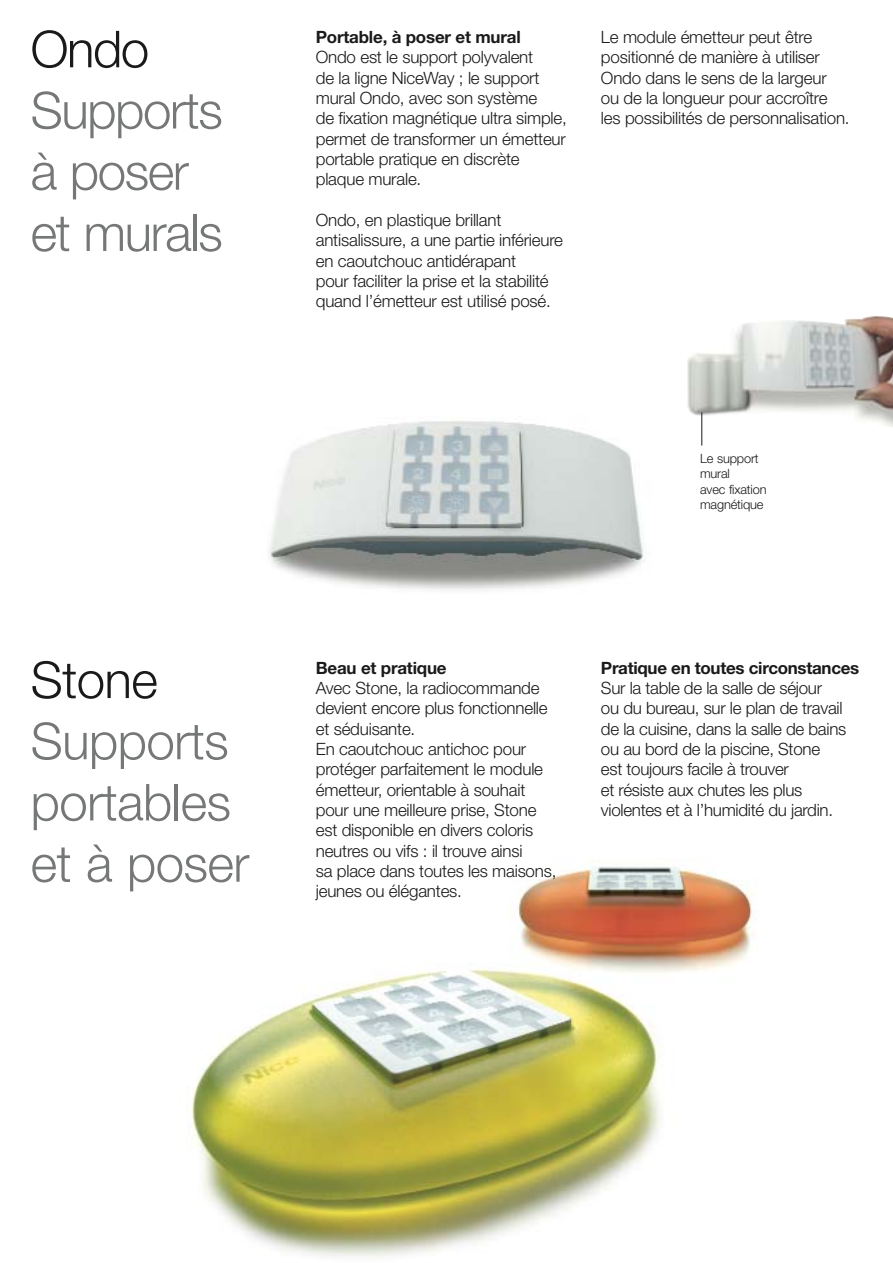
<style>
.page{position:relative;width:893px;height:1263px;background:#fff}
.page>*{position:absolute;margin:0;border:0;box-sizing:border-box;transform-origin:0 0}
.t1{font:300 51px/61.2px "Helvetica Neue LT Std";letter-spacing:-.01em;color:#757877}
.t2{font:300 51px/61.2px "Helvetica Neue LT Std";letter-spacing:-.03em;color:#757877}
.t3{font:300 51px "Helvetica Neue LT Std";letter-spacing:-.01em;color:#1a1a1a}
.t4{font:300 16.95px/20.4px "Helvetica Neue LT Std";letter-spacing:-.01em;color:#1a1a1a}
.t5{font:700 16.95px "Helvetica Neue LT Std";letter-spacing:-.01em;color:#1a1a1a}
.t6{font:300 12.75px/15.3px "Helvetica Neue LT Std";letter-spacing:-.01em;color:#1a1a1a}
</style>
<div class="page">
<img style="left:191px;top:860px;width:561px;height:398px">
<img style="left:269px;top:421px;width:376px;height:169px">
<img style="left:687px;top:316px;width:206px;height:112px">
<hr style="left:701px;top:412px;width:1px;height:34px;background:#1a1a1a">
<h1 class="t3" style="left:31px;top:31px;width:120px">Ondo</h1>
<h1 class="t2" style="left:31px;top:84px;width:194px">Supports à poser et murals</h1>
<h1 class="t3" style="left:31px;top:662px;width:129px">Stone</h1>
<h1 class="t1" style="left:31px;top:715px;width:220px">Supports portables et à poser</h1>
<p class="t5" style="left:316px;top:31px;width:206px">Portable, à poser et mural</p>
<p class="t4" style="left:316px;top:49px;width:253px">Ondo est le support polyvalent<br>de la ligne NiceWay ; le support mural Ondo, avec son système<br>de fixation magnétique ultra simple, permet de transformer un émetteur portable pratique en discrète plaque murale.</p>
<p class="t4" style="left:316px;top:211px;width:249px">Ondo, en plastique brillant antisalissure, a une partie inférieure en caoutchouc antidérapant<br>pour faciliter la prise et la stabilité quand l’émetteur est utilisé posé.</p>
<p class="t4" style="left:601px;top:28px;width:250px">Le module émetteur peut être positionné de manière à utiliser<br>Ondo dans le sens de la largeur<br>ou de la longueur pour accroître les possibilités de personnalisation.</p>
<p class="t6" style="left:700px;top:452px;width:68px">Le support mural<br>avec fixation magnétique</p>
<p class="t5" style="left:316px;top:662px;width:132px">Beau et pratique</p>
<p class="t4" style="left:316px;top:679px;width:242px">Avec Stone, la radiocommande devient encore plus fonctionnelle et séduisante.<br>En caoutchouc antichoc pour protéger parfaitement le module émetteur, orientable à souhait pour une meilleure prise, Stone est disponible en divers coloris neutres ou vifs : il trouve ainsi<br>sa place dans toutes les maisons, jeunes ou élégantes.</p>
<p class="t5" style="left:601px;top:662px;width:260px">Pratique en toutes circonstances</p>
<p class="t4" style="left:601px;top:679px;width:247px">Sur la table de la salle de séjour<br>ou du bureau, sur le plan de travail de la cuisine, dans la salle de bains ou au bord de la piscine, Stone<br>est toujours facile à trouver<br>et résiste aux chutes les plus violentes et à l’humidité du jardin.</p>
</div>
